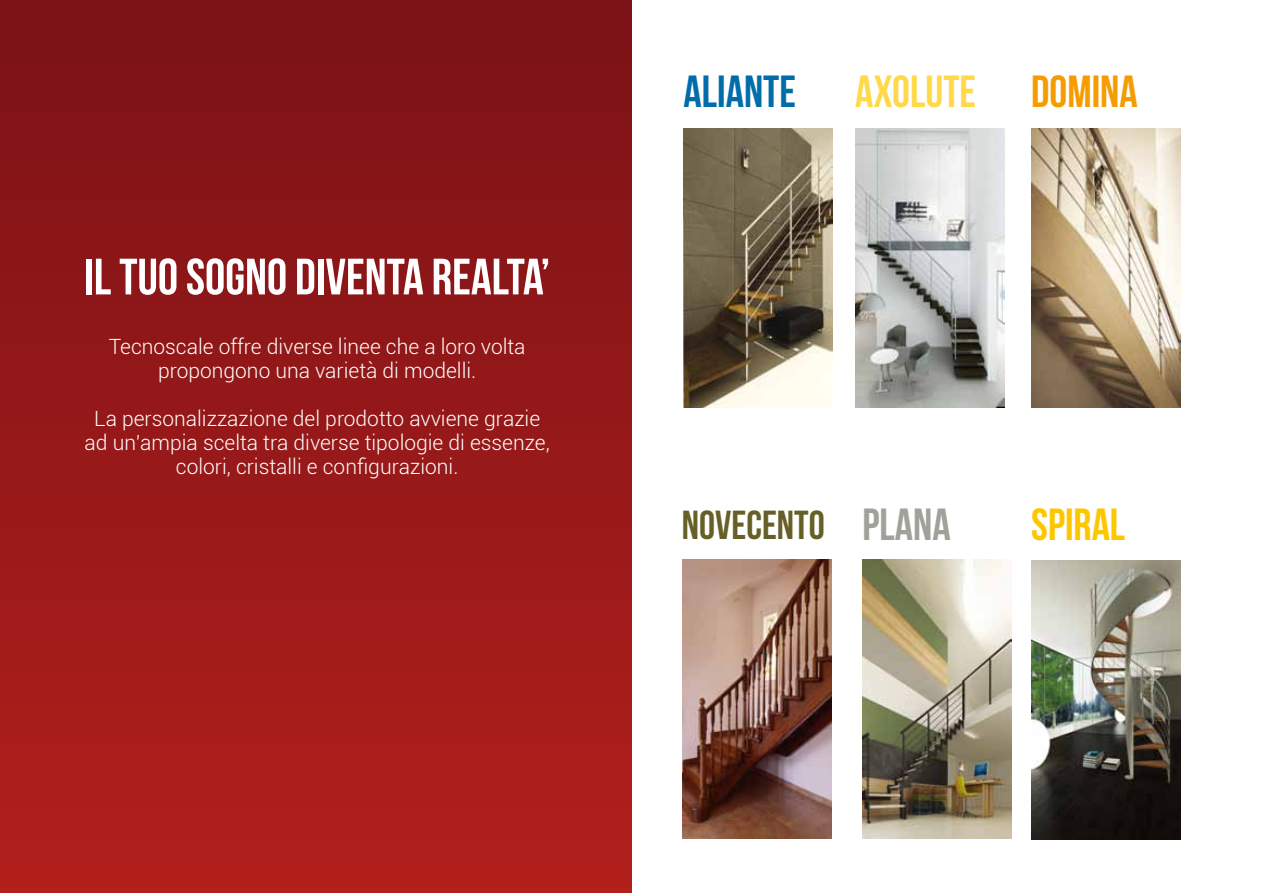
<style>
.page{position:relative;width:1263px;height:893px;background:#fff}
.page>*{position:absolute;margin:0;border:0;box-sizing:border-box;transform-origin:0 0}
.t1{font:51px "Bebas Neue";color:#fff}
.t2{font:45px "Bebas Neue";color:#ffd94a}
.t3{font:45px "Bebas Neue";color:#006daa}
.t4{font:45px "Bebas Neue";color:#fdc700}
.t5{font:40.5px "Bebas Neue";color:#666028}
.t6{font:300 21px/24px "Roboto";color:#fff;text-align:center}
.s1{color:#f49c00}
.s2{font-size:45px;color:#a1a19a}
</style>
<div class="page">
<div style="left:0;top:0;width:631px;height:893px;background:linear-gradient(to bottom,#7b1216,#b21f1c)"></div>
<img style="left:683px;top:129px;width:149px;height:278px">
<img style="left:855px;top:129px;width:149px;height:278px">
<img style="left:1031px;top:129px;width:149px;height:278px">
<img style="left:862px;top:560px;width:149px;height:278px">
<img style="left:1031px;top:560px;width:149px;height:279px">
<img style="left:682px;top:560px;width:149px;height:278px">
<h1 class="t1" style="left:84px;top:249px;width:467px">IL TUO SOGNO DIVENTA REALTA’</h1>
<p class="t6" style="left:109px;top:334px;width:418px">Tecnoscale offre diverse linee che a loro volta propongono una varietà di modelli.</p>
<p class="t6" style="left:85px;top:406px;width:467px">La personalizzazione del prodotto avviene grazie ad un’ampia scelta tra diverse tipologie di essenze, colori, cristalli e configurazioni.</p>
<h2 class="t3" style="left:683px;top:67px;width:114px">ALIANTE</h2>
<h2 class="t2" style="left:855px;top:67px;width:284px">AXOLUTE <span class="s1">DOMINA</span></h2>
<h3 class="t5" style="left:682px;top:502px;width:270px">NOVECENTO <span class="s2">PLANA</span></h3>
<h2 class="t4" style="left:1031px;top:500px;width:96px">SPIRAL</h2>
</div>
